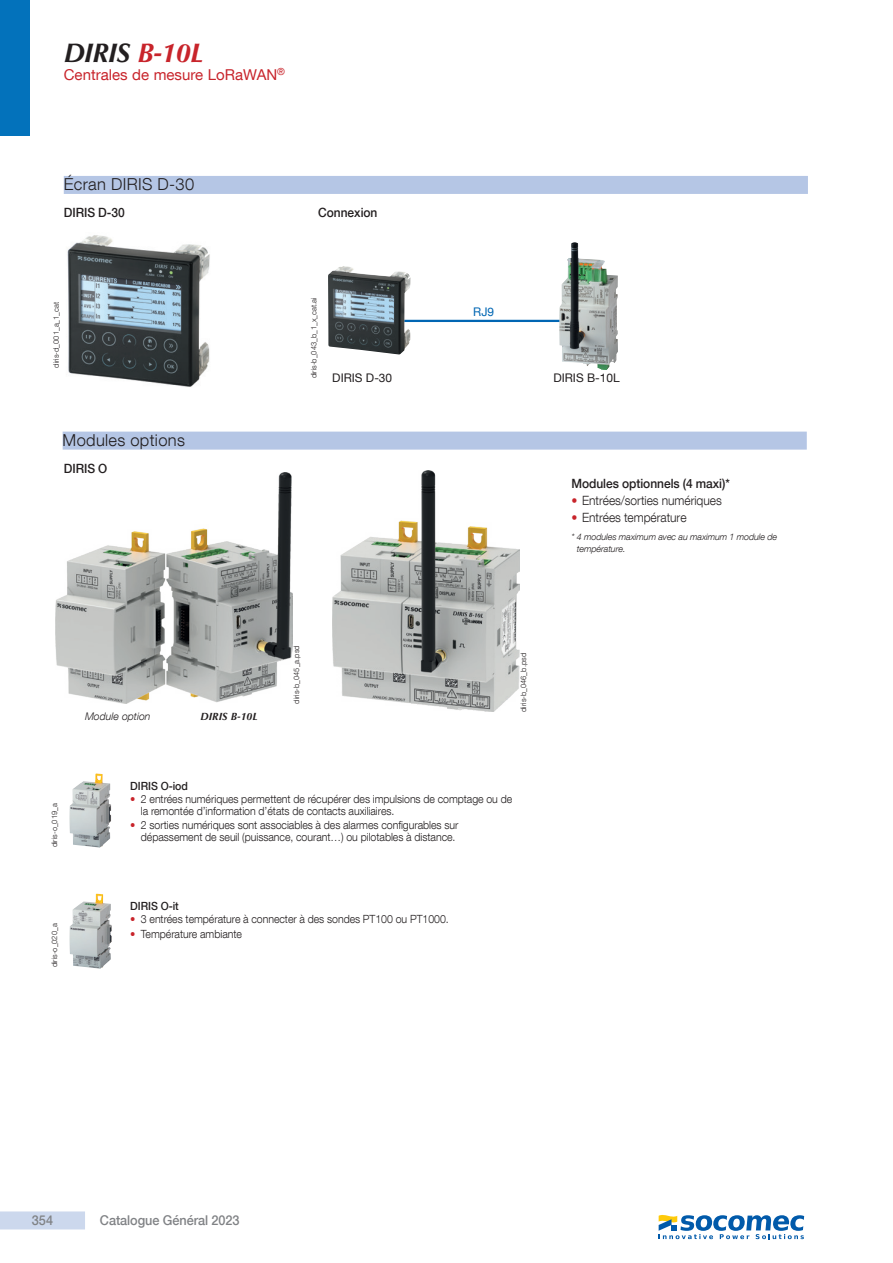
<style>
.page{position:relative;width:893px;height:1263px;background:#fff}
.page>*{position:absolute;margin:0;border:0;box-sizing:border-box;transform-origin:0 0}
.t1{font:italic 700 27px "Optima LT Std";letter-spacing:-.025em;color:#231f20}
.titre_Bandeau{font:300 16.5px "Helvetica Neue LT Com";letter-spacing:.02em;color:#231f20}
.t2{font:15px "Helvetica Neue LT Com";color:#c8242b}
.t3{font:500 13.5px "Helvetica Neue LT Com";letter-spacing:-.005em;color:#808285;scale:.94 1}
.Texte_medium_8_5{font:500 12.75px "Helvetica Neue LT Com";letter-spacing:-.005em;color:#231f20;scale:.94 1}
.t4{font:300 12.75px "Helvetica Neue LT Com";letter-spacing:-.005em;color:#231f20;scale:.94 1}
.t5{font:11.85px "Helvetica Neue LT Com";color:#231f20}
.t6{font:11.85px "Helvetica Neue LT Com";color:#0166b3}
.t7{font:300 11.25px/12px "Helvetica Neue LT Com";letter-spacing:-.005em;color:#231f20;scale:.94 1}
.texte_light_7_5pt{font:500 11.25px "Helvetica Neue LT Com";letter-spacing:-.005em;color:#231f20;scale:.94 1}
.légende{font:italic 300 10.5px "Helvetica Neue LT Com";color:#231f20}
.légende-2{font:italic 700 10.5px "Optima LT Std";color:#231f20}
.Note{font:italic 300 9px/12px "Helvetica Neue LT Com";letter-spacing:-.01em;color:#231f20}
.reference{font:300 7.5px "Helvetica Neue LT Com";color:#231f20}
.s1{color:#c8242b}
</style>
<div class="page">
<div style="left:0;top:1211px;width:85px;height:18px;background:#ccd8ed"></div>
<div style="left:0;top:0;width:30px;height:136px;background:#0372bb"></div>
<img style="left:55px;top:473px;width:237px;height:231px">
<div style="left:64px;top:176px;width:744px;height:18px;background:#b5c6e5"></div>
<img style="left:67px;top:235px;width:143px;height:152px">
<div style="left:63px;top:432px;width:744px;height:18px;background:#b5c6e5"></div>
<img style="left:69px;top:773px;width:42px;height:75px">
<img style="left:69px;top:894px;width:43px;height:75px">
<hr style="left:402px;top:320px;width:193px;height:2px;background:#0166b3">
<img style="left:328px;top:266px;width:83px;height:89px">
<img style="left:559px;top:243px;width:59px;height:127px">
<img style="left:332px;top:471px;width:187px;height:241px">
<svg style="left:659px;top:1215px;width:145px;height:24px"></svg>
<h1 class="t1" style="left:64px;top:37px;width:142px">DIRIS <span class="s1">B-10L</span></h1>
<h3 class="t2" style="left:64px;top:66px;width:223px">Centrales de mesure LoRaWAN<sup>®</sup></h3>
<p class="titre_Bandeau" style="left:64px;top:174px;width:132px">Écran DIRIS D-30</p>
<p class="Texte_medium_8_5" style="left:64px;top:205px;width:66px">DIRIS D-30</p>
<p class="reference" style="left:51px;top:368px;width:67px;rotate:-90deg">diris-d_001_a_1_cat</p>
<p class="titre_Bandeau" style="left:63px;top:430px;width:124px">Modules options</p>
<p class="Texte_medium_8_5" style="left:64px;top:461px;width:48px">DIRIS O</p>
<p class="Texte_medium_8_5" style="left:318px;top:205px;width:64px">Connexion</p>
<p class="reference" style="left:309px;top:378px;width:82px;rotate:-90deg">diris-b_043_b_1_x_cat.ai</p>
<p class="t6" style="left:473px;top:304px;width:22px">RJ9</p>
<p class="t5" style="left:332px;top:371px;width:61px">DIRIS D-30</p>
<p class="t5" style="left:553px;top:371px;width:68px">DIRIS B-10L</p>
<p class="Texte_medium_8_5" style="left:571px;top:476px;width:170px">Modules optionnels (4 maxi)*</p>
<p class="t4" style="left:571px;top:493px;width:161px"><span class="s1">•</span> Entrées/sorties numériques</p>
<p class="t4" style="left:571px;top:510px;width:124px"><span class="s1">•</span> Entrées température</p>
<p class="Note" style="left:577px;top:531px;width:202px;text-indent:-5px">* 4 modules maximum avec au maximum 1 module de température.</p>
<p class="légende" style="left:85px;top:710px;width:67px">Module option</p>
<p class="légende-2" style="left:201px;top:711px;width:59px">DIRIS B-10L</p>
<p class="reference" style="left:292px;top:704px;width:60px;rotate:-90deg">diris-b_045_a.psd</p>
<p class="reference" style="left:519px;top:712px;width:60px;rotate:-90deg">diris-b_046_b.psd</p>
<p class="reference" style="left:50px;top:847px;width:45px;rotate:-90deg">diris-o_019_a</p>
<p class="reference" style="left:50px;top:967px;width:45px;rotate:-90deg">diris-o_020_a</p>
<p class="texte_light_7_5pt" style="left:130px;top:779px;width:63px">DIRIS O-iod</p>
<p class="t7" style="left:141px;top:793px;width:396px;text-indent:-11px"><span class="s1">•</span> 2 entrées numériques permettent de récupérer des impulsions de comptage ou de la remontée d’information d’états de contacts auxiliaires.</p>
<p class="t7" style="left:130px;top:819px;width:351px;text-align:right"><span class="s1">•</span> 2 sorties numériques sont associables à des alarmes configurables sur dépassement de seuil (puissance, courant…) ou pilotables à distance.</p>
<p class="texte_light_7_5pt" style="left:130px;top:900px;width:53px">DIRIS O-it</p>
<p class="t7" style="left:130px;top:913px;width:340px"><span class="s1">•</span> 3 entrées température à connecter à des sondes PT100 ou PT1000.</p>
<p class="t7" style="left:130px;top:927px;width:120px"><span class="s1">•</span> Température ambiante</p>
<p class="t3" style="left:32px;top:1212px;width:24px">354</p>
<p class="t3" style="left:100px;top:1212px;width:150px">Catalogue Général 2023</p>
</div>
